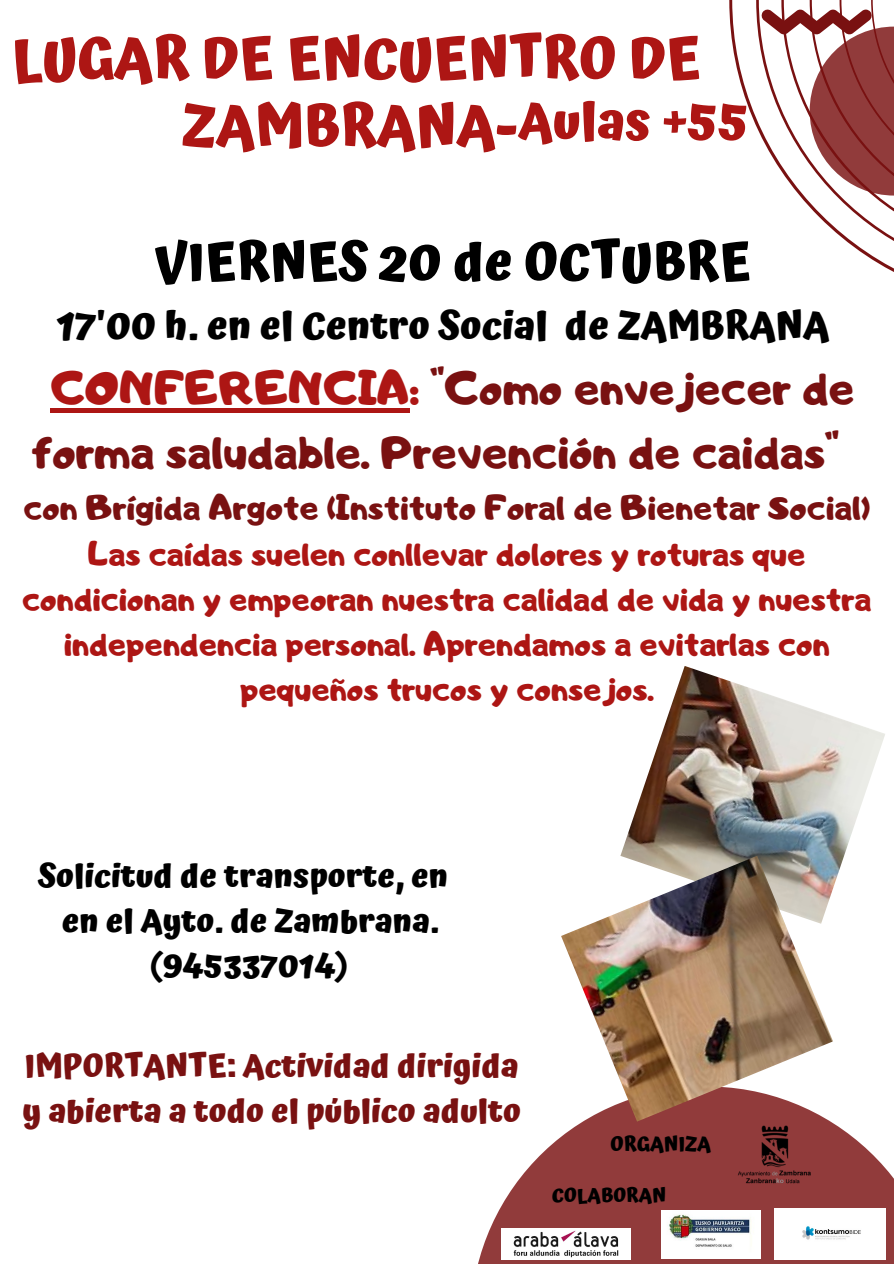
<style>
.page{position:relative;width:894px;height:1264px;background:#fff}
.page>*{position:absolute;margin:0;border:0;box-sizing:border-box;transform-origin:0 0}
.t1{font:700 57.6px/67.5px "Atma";color:#ad1614;text-align:center}
.t2{font:700 52.2px "Atma";color:#000}
.t3{font:700 51px "Atma";color:#ad1614}
.t4{font:46.2px/64.2px "Adigiana Toybox";color:#791111;text-align:center}
.t5{font:700 38.85px "Atma";color:#000}
.t6{font:34.2px "Adigiana Toybox";color:#791111}
.t7{font:32.7px/45px "Adigiana Toybox";color:#ad1614;text-align:center}
.t8{font:700 32.4px/45px "Atma";color:#791111}
.t9{font:700 32.4px "Atma";color:#000}
.t10{font:700 20.4px "Atma";color:#000}
.t11{font:700 19.8px "Atma";color:#000}
.s1{color:#ad1614}
</style>
<div class="page">
<svg style="left:729px;top:0;width:27px;height:126px"></svg>
<svg style="left:478px;top:1121px;width:415px;height:142px;fill:#913b3b"></svg>
<svg style="left:756px;top:0;width:137px;height:272px"></svg>
<svg style="left:729px;top:89px;width:3px;height:5px"></svg>
<img style="left:501px;top:1228px;width:129px;height:31px">
<img style="left:661px;top:1210px;width:99px;height:48px">
<img style="left:732px;top:1125px;width:84px;height:63px">
<img style="left:774px;top:1208px;width:110px;height:51px">
<hr style="left:51px;top:408px;width:359px;height:4px;background:#ad1614">
<img style="left:620px;top:666px;width:265px;height:225px">
<img style="left:561px;top:855px;width:271px;height:266px">
<p class="t1" style="left:11px;top:24px;width:690px">LUGAR DE ENCUENTRO DE<br>ZAMBRANA-</p>
<p class="t3" style="left:518px;top:91px;width:232px">Aulas +55</p>
<p class="t2" style="left:155px;top:231px;width:597px">VIERNES 20 de OCTUBRE</p>
<p class="t5" style="left:56px;top:303px;width:774px">17'00 h. en el Centro Social de ZAMBRANA</p>
<p class="t4" style="left:31px;top:355px;width:824px"><span class="s1">CONFERENCIA:</span> "Como envejecer de forma saludable. Prevención de caidas"</p>
<p class="t6" style="left:24px;top:484px;width:848px">con Brígida Argote (Instituto Foral de Bienetar Social)</p>
<p class="t7" style="left:22px;top:530px;width:850px">Las caídas suelen conllevar dolores y roturas que condicionan y empeoran nuestra calidad de vida y nuestra independencia personal. Aprendamos a evitarlas con pequeños trucos y consejos.</p>
<p class="t9" style="left:38px;top:857px;width:411px">Solicitud de transporte, en</p>
<p class="t9" style="left:62px;top:902px;width:378px">en el Ayto. de Zambrana.</p>
<p class="t9" style="left:150px;top:947px;width:201px">(945337014)</p>
<p class="t8" style="left:22px;top:1043px;width:500px">IMPORTANTE: Actividad dirigida y abierta a todo el público adulto</p>
<p class="t10" style="left:610px;top:1131px;width:102px">ORGANIZA</p>
<p class="t11" style="left:551px;top:1183px;width:116px">COLABORAN</p>
</div>
